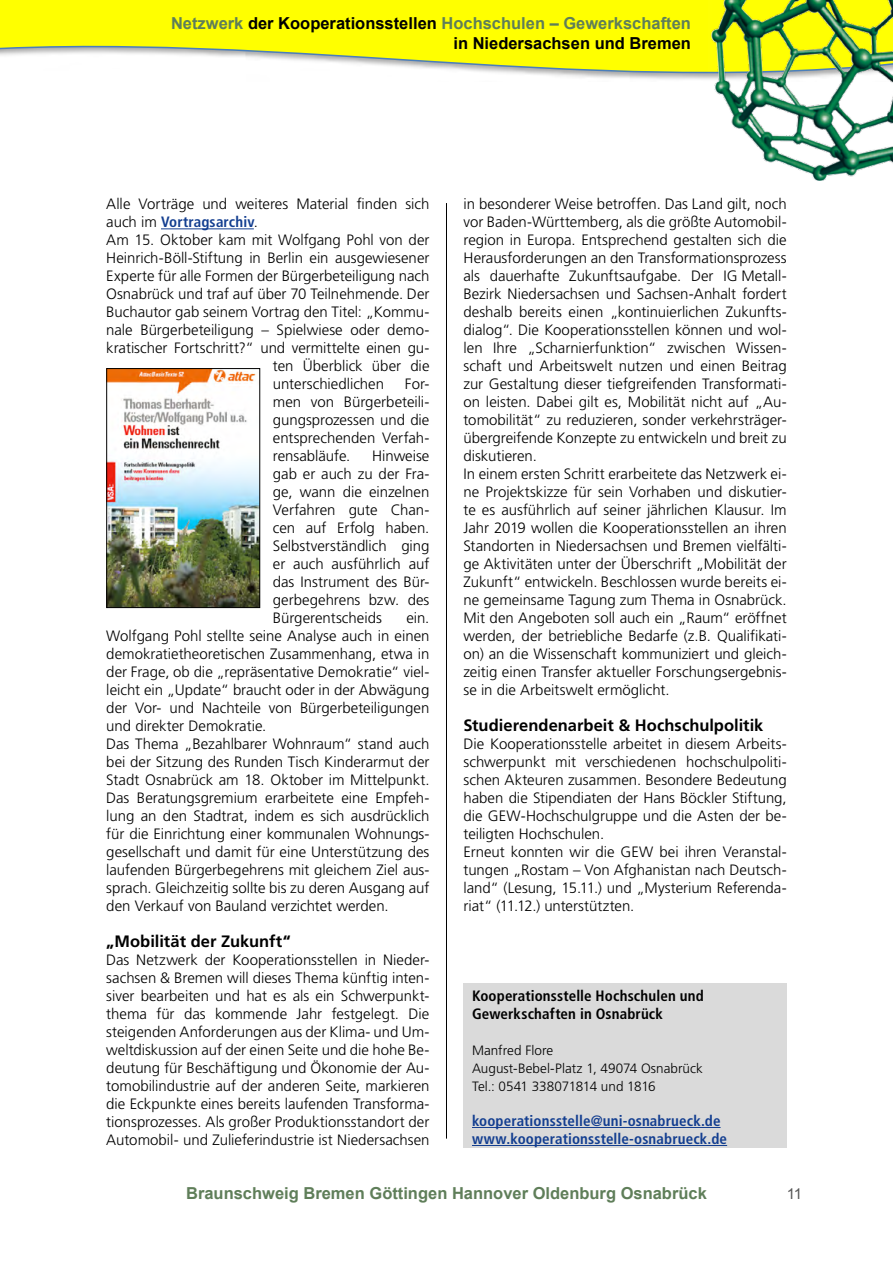
<style>
.page{position:relative;width:893px;height:1263px;background:#fff}
.page>*{position:absolute;margin:0;border:0;box-sizing:border-box;transform-origin:0 0}
.t1{font:700 16.5px/19.8px "Arial";color:#000;text-align:right}
.t2{font:700 16.5px "Frutiger";color:#000}
.t3{font:700 16.5px "Arial";color:#5f7e59}
.t4{font:300 15px/18px "Frutiger";color:#000}
.t5{font:700 condensed 15px/18px "Frutiger";letter-spacing:.01em;color:#133e90}
.t6{font:700 condensed 15px/18px "Frutiger";letter-spacing:.01em;color:#000}
.t7{font:15px "Arial";color:#565656}
.t8{font:300 13.5px/18px "Frutiger";color:#000}
.s1{color:#5f7e59}
.s2{font-weight:300;font-stretch:normal;color:#000}
</style>
<div class="page">
<svg style="left:0;top:0;width:709px;height:80px;fill:#ff0"></svg>
<img style="left:709px;top:0;width:184px;height:181px">
<hr style="left:446px;top:203px;width:1px;height:935px;background:#000">
<hr style="left:161px;top:228px;width:93px;height:1px;background:#133e90">
<div style="left:463px;top:983px;width:324px;height:165px;background:#dadada"></div>
<hr style="left:472px;top:1127px;width:249px;height:1px;background:#133e90">
<hr style="left:472px;top:1145px;width:255px;height:1px;background:#133e90">
<img style="left:108px;top:370px;width:150px;height:236px">
<div style="left:106px;top:368px;width:154px;height:240px;border:1px solid #000"></div>
<p class="t1" style="left:171px;top:14px;width:521px"><span class="s1">Netzwerk</span> der Kooperationsstellen <span class="s1">Hochschulen – Gewerkschaften </span>in Niedersachsen und Bremen</p>
<p class="t4" style="left:106px;top:195px;width:325px">Alle Vorträge und weiteres Material finden sich</p>
<p class="t5" style="left:106px;top:213px;width:153px"><span class="s2">auch im</span> Vortragsarchiv<span class="s2">.</span></p>
<p class="t4" style="left:106px;top:231px;width:325px">Am 15. Oktober kam mit Wolfgang Pohl von der</p>
<p class="t4" style="left:106px;top:249px;width:325px">Heinrich-Böll-Stiftung in Berlin ein ausgewiesener</p>
<p class="t4" style="left:106px;top:267px;width:325px">Experte für alle Formen der Bürgerbeteiligung nach</p>
<p class="t4" style="left:106px;top:285px;width:325px">Osnabrück und traf auf über 70 Teilnehmende. Der</p>
<p class="t4" style="left:106px;top:303px;width:325px">Buchautor gab seinem Vortrag den Titel: „Kommu-</p>
<p class="t4" style="left:106px;top:321px;width:325px">nale Bürgerbeteiligung – Spielwiese oder demo-</p>
<p class="t4" style="left:106px;top:339px;width:325px">kratischer Fortschritt?“ und vermittelte einen gu-</p>
<p class="t4" style="left:273px;top:357px;width:158px">ten Überblick über die</p>
<p class="t4" style="left:273px;top:375px;width:113px">unterschiedlichen</p>
<p class="t4" style="left:273px;top:375px;width:158px;text-align:justify;text-indent:132px">For&shy;men von Bürgerbeteili&shy;gungsprozessen und die entsprechenden Verfah&shy;rensabläufe.</p>
<p class="t4" style="left:273px;top:447px;width:158px;text-align:justify;text-indent:99px">Hinweise gab er auch zu der Fra&shy;ge, wann die einzelnen Verfahren gute Chan&shy;cen auf Erfolg haben.<br>Selbstverständlich ging er auch ausführlich auf das Instrument des Bür&shy;gerbegehrens bzw. des Bürgerentscheids</p>
<p class="t4" style="left:106px;top:609px;width:325px;text-indent:300px">ein.<br>Wolfgang Pohl stellte seine Analyse auch in einen demokratietheoretischen Zusammenhang, etwa in der Frage, ob die „repräsentative Demokratie“ viel&shy;leicht ein „Update“ braucht oder in der Abwägung der Vor- und Nachteile von Bürgerbeteiligungen und direkter Demokratie.<br>Das Thema „Bezahlbarer Wohnraum“ stand auch bei der Sitzung des Runden Tisch Kinderarmut der Stadt Osnabrück am 18. Oktober im Mittelpunkt.<br>Das Beratungsgremium erarbeitete eine Empfeh&shy;lung an den Stadtrat, indem es sich ausdrücklich für die Einrichtung einer kommunalen Wohnungs&shy;gesellschaft und damit für eine Unterstützung des laufenden Bürgerbegehrens mit gleichem Ziel aus&shy;sprach. Gleichzeitig sollte bis zu deren Ausgang auf den Verkauf von Bauland verzichtet werden.</p>
<p class="t2" style="left:106px;top:932px;width:186px">„Mobilität der Zukunft“</p>
<p class="t4" style="left:106px;top:951px;width:325px;text-align:justify">Das Netzwerk der Kooperationsstellen in Nieder&shy;sachsen &amp; Bremen will dieses Thema künftig inten&shy;siver bearbeiten und hat es als ein Schwerpunkt&shy;thema für das kommende Jahr festgelegt. Die steigenden Anforderungen aus der Klima- und Um&shy;weltdiskussion auf der einen Seite und die hohe Be&shy;deutung für Beschäftigung und Ökonomie der Au&shy;tomobilindustrie auf der anderen Seite, markieren die Eckpunkte eines bereits laufenden Transforma&shy;tionsprozesses. Als großer Produktionsstandort der Automobil- und Zulieferindustrie ist Niedersachsen</p>
<p class="t4" style="left:463px;top:195px;width:325px">in besonderer Weise betroffen. Das Land gilt, noch vor Baden-Württemberg, als die größte Automobil&shy;region in Europa. Entsprechend gestalten sich die Herausforderungen an den Transformationsprozess als dauerhafte Zukunftsaufgabe. Der IG Metall-Bezirk Niedersachsen und Sachsen-Anhalt fordert deshalb bereits einen „kontinuierlichen Zukunfts&shy;dialog“. Die Kooperationsstellen können und wol&shy;len Ihre „Scharnierfunktion“ zwischen Wissen&shy;schaft und Arbeitswelt nutzen und einen Beitrag zur Gestaltung dieser tiefgreifenden Transformati&shy;on leisten. Dabei gilt es, Mobilität nicht auf „Au&shy;tomobilität“ zu reduzieren, sonder verkehrsträger&shy;übergreifende Konzepte zu entwickeln und breit zu diskutieren.<br>In einem ersten Schritt erarbeitete das Netzwerk ei&shy;ne Projektskizze für sein Vorhaben und diskutier&shy;te es ausführlich auf seiner jährlichen Klausur. Im Jahr 2019 wollen die Kooperationsstellen an ihren Standorten in Niedersachsen und Bremen vielfälti&shy;ge Aktivitäten unter der Überschrift „Mobilität der Zukunft“ entwickeln. Beschlossen wurde bereits ei&shy;ne gemeinsame Tagung zum Thema in Osnabrück.<br>Mit den Angeboten soll auch ein „Raum“ eröffnet werden, der betriebliche Bedarfe (z.B. Qualifikati&shy;on) an die Wissenschaft kommuniziert und gleich&shy;zeitig einen Transfer aktueller Forschungsergebnis&shy;se in die Arbeitswelt ermöglicht.</p>
<p class="t2" style="left:463px;top:716px;width:301px">Studierendenarbeit &amp; Hochschulpolitik</p>
<p class="t4" style="left:463px;top:735px;width:325px">Die Kooperationsstelle arbeitet in diesem Arbeits&shy;schwerpunkt mit verschiedenen hochschulpoliti&shy;schen Akteuren zusammen. Besondere Bedeutung haben die Stipendiaten der Hans Böckler Stiftung, die GEW-Hochschulgruppe und die Asten der be&shy;teiligten Hochschulen.<br>Erneut konnten wir die GEW bei ihren Veranstal&shy;tungen „Rostam – Von Afghanistan nach Deutsch&shy;land“ (Lesung, 15.11.) und „Mysterium Referenda&shy;riat“ (11.12.) unterstützten.</p>
<p class="t6" style="left:472px;top:987px;width:233px">Kooperationsstelle Hochschulen und<br>Gewerkschaften in Osnabrück</p>
<p class="t8" style="left:472px;top:1042px;width:232px">Manfred Flore<br>August-Bebel-Platz 1, 49074 Osnabrück<br>Tel.: 0541 338071814 und 1816</p>
<p class="t5" style="left:472px;top:1112px;width:257px">kooperationsstelle@uni-osnabrueck.de www.kooperationsstelle-osnabrueck.de</p>
<p class="t3" style="left:186px;top:1183px;width:522px">Braunschweig Bremen Göttingen Hannover Oldenburg Osnabrück</p>
<p class="t7" style="left:787px;top:1184px;width:17px">11</p>
</div>
